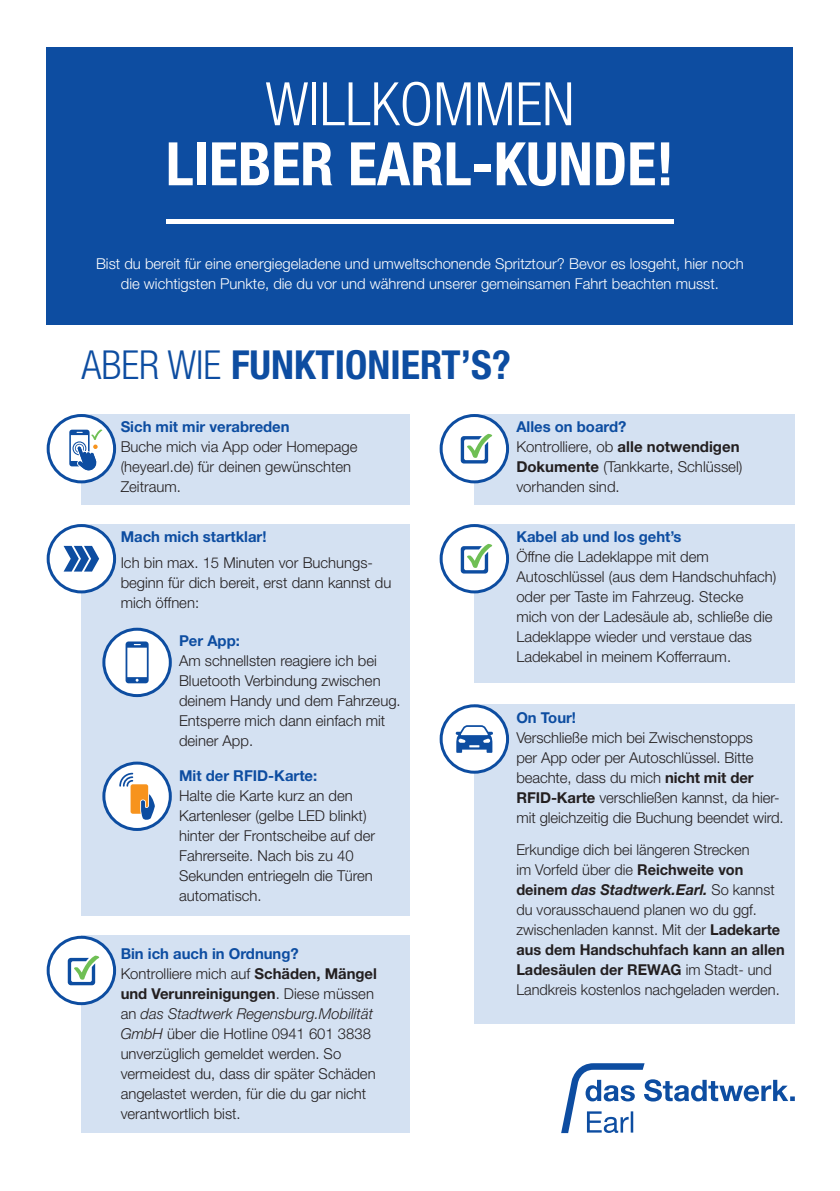
<style>
.page{position:relative;width:840px;height:1191px;background:#fff}
.page>*{position:absolute;margin:0;border:0;box-sizing:border-box;transform-origin:0 0}
.t1{font:700 condensed 60px "Helvetica Neue LT Std";color:#fff}
.t2{font:300 condensed 60px "Helvetica Neue LT Std";color:#fff}
.t3{font:700 condensed 40px "Helvetica Neue LT Std";color:#0d4da1}
.t4{font:300 15px/20px "Helvetica Neue LT Std";color:#231f20}
.t5{font:300 15px/20px "Helvetica Neue LT Std";color:#fff;text-align:center}
.t6{font:700 15px "Helvetica Neue LT Std";color:#0d4da1}
.s1{font-weight:300}
.s2{font-weight:700;color:#0d4da1}
.s3{font-weight:700}
.s4{font-style:italic}
.s5{font-weight:700;font-style:italic}
</style>
<div class="page">
<div style="left:47px;top:47px;width:745px;height:277px;background:#0d4da1"></div>
<hr style="left:166px;top:220px;width:507px;height:4px;background:#fff">
<div style="left:81px;top:524px;width:329px;height:391px;background:#d4e1f2"></div>
<div style="left:81px;top:414px;width:329px;height:90px;background:#d4e1f2"></div>
<div style="left:104px;top:629px;width:66px;height:66px;background:#fff;border-radius:50%"></div>
<div style="left:102px;top:627px;width:70px;height:70px;border:3px solid #0d4da1;border-radius:50%"></div>
<svg style="left:125px;top:641px;width:23px;height:42px"></svg>
<svg style="left:104px;top:763px;width:66px;height:66px;fill:#fff"></svg>
<div style="left:102px;top:761px;width:70px;height:70px;border:3px solid #0d4da1;border-radius:50%"></div>
<svg style="left:119px;top:772px;width:36px;height:48px"></svg>
<div style="left:81px;top:935px;width:329px;height:198px;background:#d4e1f2"></div>
<div style="left:48px;top:937px;width:66px;height:66px;background:#fff;border-radius:50%"></div>
<div style="left:47px;top:935px;width:69px;height:70px;border:3px solid #0d4da1;border-radius:50%"></div>
<svg style="left:68px;top:955px;width:32px;height:30px"></svg>
<div style="left:48px;top:525px;width:66px;height:67px;background:#fff;border-radius:50%"></div>
<div style="left:47px;top:524px;width:69px;height:69px;border:3px solid #0d4da1;border-radius:50%"></div>
<svg style="left:64px;top:546px;width:35px;height:25px"></svg>
<div style="left:48px;top:415px;width:66px;height:67px;background:#fff;border-radius:50%"></div>
<div style="left:47px;top:414px;width:69px;height:69px;border:3px solid #0d4da1;border-radius:50%"></div>
<svg style="left:69px;top:429px;width:34px;height:42px"></svg>
<div style="left:474px;top:414px;width:320px;height:90px;background:#d4e1f2"></div>
<div style="left:441px;top:415px;width:66px;height:67px;background:#fff;border-radius:50%"></div>
<div style="left:439px;top:414px;width:70px;height:69px;border:3px solid #0d4da1;border-radius:50%"></div>
<svg style="left:460px;top:433px;width:33px;height:30px"></svg>
<div style="left:474px;top:524px;width:320px;height:159px;background:#d4e1f2"></div>
<div style="left:441px;top:525px;width:66px;height:67px;background:#fff;border-radius:50%"></div>
<div style="left:439px;top:524px;width:70px;height:69px;border:3px solid #0d4da1;border-radius:50%"></div>
<svg style="left:460px;top:543px;width:33px;height:30px"></svg>
<div style="left:474px;top:704px;width:320px;height:320px;background:#d4e1f2"></div>
<div style="left:441px;top:706px;width:66px;height:66px;background:#fff;border-radius:50%"></div>
<div style="left:439px;top:704px;width:70px;height:69px;border:3px solid #0d4da1;border-radius:50%"></div>
<svg style="left:455px;top:725px;width:38px;height:28px"></svg>
<svg style="left:561px;top:1063px;width:233px;height:70px"></svg>
<h1 class="t2" style="left:265px;top:70px;width:310px">WILLKOMMEN</h1>
<h1 class="t1" style="left:166px;top:128px;width:509px">LIEBER EARL-KUNDE!</h1>
<p class="t5" style="left:96px;top:253px;width:648px">Bist du bereit für eine energiegeladene und umweltschonende Spritztour? Bevor es losgeht, hier noch die wichtigsten Punkte, die du vor und während unserer gemeinsamen Fahrt beachten musst.</p>
<h2 class="t3" style="left:81px;top:340px;width:431px"><span class="s1">ABER WIE</span> FUNKTIONIERT’S?</h2>
<p class="t6" style="left:121px;top:417px;width:170px">Sich mit mir verabreden</p>
<p class="t4" style="left:121px;top:436px;width:238px">Buche mich via App oder Homepage (heyearl.de) für deinen gewünschten<br>Zeitraum.</p>
<p class="t6" style="left:121px;top:527px;width:147px">Mach mich startklar!</p>
<p class="t4" style="left:121px;top:552px;width:272px">Ich bin max. 15 Minuten vor Buchungs&shy;beginn für dich bereit, erst dann kannst du mich öffnen:</p>
<p class="t6" style="left:179px;top:631px;width:62px">Per App:</p>
<p class="t4" style="left:179px;top:650px;width:223px">Am schnellsten reagiere ich bei<br>Bluetooth Verbindung zwischen deinem Handy und dem Fahrzeug.<br>Entsperre mich dann einfach mit deiner App.</p>
<p class="t6" style="left:179px;top:766px;width:140px">Mit der RFID-Karte:</p>
<p class="t4" style="left:179px;top:785px;width:197px">Halte die Karte kurz an den<br>Kartenleser (gelbe LED blinkt) hinter der Frontscheibe auf der<br>Fahrerseite. Nach bis zu 40<br>Sekunden entriegeln die Türen automatisch.</p>
<p class="t4" style="left:121px;top:943px;width:258px"><span class="s2">Bin ich auch in Ordnung?<br></span>Kontrolliere mich auf <span class="s3">Schäden, Mängel und Verunreinigungen</span>. Diese müssen an <span class="s4">das Stadtwerk Regensburg.Mobilität GmbH</span> über die Hotline 0941 601 3838 unverzüglich gemeldet werden. So vermeidest du, dass dir später Schäden angelastet werden, für die du gar nicht verantwortlich bist.</p>
<p class="t4" style="left:516px;top:416px;width:227px"><span class="s2">Alles on board?<br></span>Kontrolliere, ob <span class="s3">alle notwendigen<br>Dokumente</span> (Tankkarte, Schlüssel) vorhanden sind.</p>
<p class="t6" style="left:516px;top:527px;width:166px">Kabel ab und los geht’s</p>
<p class="t4" style="left:516px;top:546px;width:261px">Öffne die Ladeklappe mit dem Autoschlüssel (aus dem Handschuhfach) oder per Taste im Fahrzeug. Stecke mich von der Ladesäule ab, schließe die Ladeklappe wieder und verstaue das Ladekabel in meinem Kofferraum.</p>
<p class="t6" style="left:516px;top:709px;width:61px">On Tour!</p>
<p class="t4" style="left:516px;top:728px;width:269px">Verschließe mich bei Zwischenstopps<br>per App oder per Autoschlüssel. Bitte beachte, dass du mich <span class="s3">nicht mit der RFID-Karte</span> verschließen kannst, da hier&shy;mit gleichzeitig die Buchung beendet wird.</p>
<p class="t4" style="left:516px;top:839px;width:270px">Erkundige dich bei längeren Strecken<br>im Vorfeld über die <span class="s3">Reichweite von deinem</span> <span class="s5">das Stadtwerk.Earl.</span> So kannst du vorausschauend planen wo du ggf. zwischenladen kannst. Mit der <span class="s3">Ladekarte aus dem Handschuhfach kann an allen Ladesäulen der REWAG</span> im Stadt- und Landkreis kostenlos nachgeladen werden.</p>
</div>
